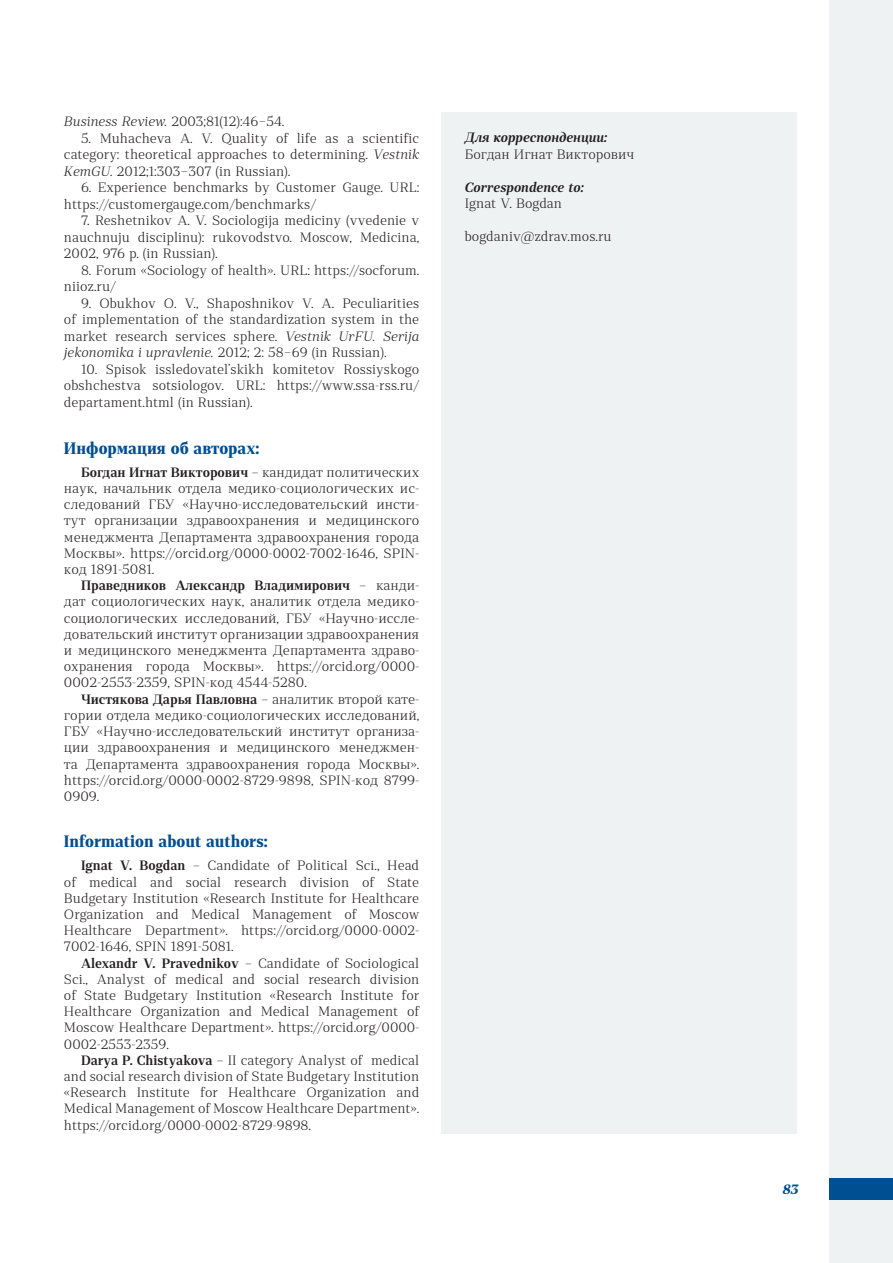
<style>
.page{position:relative;width:893px;height:1263px;background:#fff}
.page>*{position:absolute;margin:0;border:0;box-sizing:border-box;transform-origin:0 0}
.t1{font:700 16.5px "Rolleston Display";color:#004f92}
.t2{font:300 13.5px/16.2px "Rolleston Display";color:#231f20;text-align:justify}
.t3{font:italic 600 13.5px "Rolleston Display";color:#231f20}
.t4{font:italic 700 13.5px "Rolleston Display";color:#004f92}
.s1{font-style:italic}
.s2{font-weight:600}
</style>
<div class="page">
<div style="left:830px;top:0;width:63px;height:1263px;background:#eff2f3"></div>
<div style="left:830px;top:1179px;width:63px;height:21px;background:#004f92"></div>
<div style="left:442px;top:112px;width:355px;height:1022px;background:#eff2f3"></div>
<p class="t2" style="left:64px;top:113px;width:222px"><span class="s1">Business Review.</span> 2003;81(12):46−54.</p>
<p class="t2" style="left:64px;top:130px;width:357px;text-indent:17px">5. Muhacheva A. V. Quality of life as a scientific category: theoretical approaches to determining. <span class="s1">Vestnik KemGU.</span> 2012;1:303−307 (in Russian).</p>
<p class="t2" style="left:64px;top:179px;width:357px;text-indent:17px">6. Experience benchmarks by Customer Gauge. URL: https://customergauge.com/benchmarks/</p>
<p class="t2" style="left:64px;top:212px;width:357px;text-indent:17px">7. Reshetnikov A. V. Sociologija mediciny (vvedenie v nauchnuju disciplinu): rukovodstvo. Moscow, Medicina, 2002, 976 p. (in Russian).</p>
<p class="t2" style="left:64px;top:262px;width:357px;text-indent:17px">8. Forum «Sociology of health». URL: https://socforum. niioz.ru/</p>
<p class="t2" style="left:64px;top:295px;width:357px;text-indent:17px">9. Obukhov O. V., Shaposhnikov V. A. Peculiarities of implementation of the standardization system in the market research services sphere. <span class="s1">Vestnik UrFU. Serija jekonomika i upravlenie.</span> 2012; 2: 58−69 (in Russian).</p>
<p class="t2" style="left:64px;top:361px;width:357px;text-indent:17px">10. Spisok issledovatel’skikh komitetov Rossiyskogo obshchestva sotsiologov. URL: https://www.ssa-rss.ru/ departament.html (in Russian).</p>
<p class="t1" style="left:64px;top:437px;width:197px">Информация об авторах:</p>
<p class="t2" style="left:64px;top:464px;width:357px;text-indent:17px"><span class="s2">Богдан Игнат Викторович</span> – кандидат политических наук, начальник отдела медико-социологических ис&shy;следований ГБУ «Научно-исследовательский инсти&shy;тут организации здравоохранения и медицинского менеджмента Департамента здравоохранения города Москвы». https://orcid.org/0000-0002-7002-1646, SPIN&shy;код 1891-5081.</p>
<p class="t2" style="left:64px;top:577px;width:357px;text-indent:17px"><span class="s2">Праведников Александр Владимирович</span> – канди&shy;дат социологических наук, аналитик отдела медико&shy;социологических исследований, ГБУ «Научно-иссле&shy;довательский институт организации здравоохранения и медицинского менеджмента Департамента здраво&shy;охранения города Москвы». https://orcid.org/0000- 0002-2553-2359, SPIN-код 4544-5280.</p>
<p class="t2" style="left:64px;top:691px;width:357px;text-indent:17px"><span class="s2">Чистякова Дарья Павловна</span> – аналитик второй кате&shy;гории отдела медико-социологических исследований, ГБУ «Научно-исследовательский институт организа&shy;ции здравоохранения и медицинского менеджмен&shy;та Департамента здравоохранения города Москвы». https://orcid.org/0000-0002-8729-9898, SPIN-код 8799- 0909.</p>
<p class="t1" style="left:64px;top:831px;width:205px">Information about authors:</p>
<p class="t2" style="left:64px;top:858px;width:357px;text-indent:17px"><span class="s2">Ignat V. Bogdan</span> – Candidate of Political Sci., Head of medical and social research division of State Budgetary Institution «Research Institute for Healthcare Organization and Medical Management of Moscow Healthcare Department». https://orcid.org/0000-0002- 7002-1646, SPIN 1891-5081.</p>
<p class="t2" style="left:64px;top:955px;width:357px;text-indent:17px"><span class="s2">Alexandr V. Pravednikov</span> – Candidate of Sociological Sci., Analyst of medical and social research division of State Budgetary Institution «Research Institute for Healthcare Organization and Medical Management of Moscow Healthcare Department». https://orcid.org/0000- 0002-2553-2359.</p>
<p class="t2" style="left:64px;top:1052px;width:357px;text-indent:17px"><span class="s2">Darya P. Chistyakova</span> – II category Analyst of medical and social research division of State Budgetary Institution «Research Institute for Healthcare Organization and Medical Management of Moscow Healthcare Department». https://orcid.org/0000-0002-8729-9898.</p>
<p class="t3" style="left:465px;top:129px;width:144px">Для корреспонденции:</p>
<p class="t2" style="left:465px;top:146px;width:171px">Богдан Игнат Викторович</p>
<p class="t3" style="left:465px;top:179px;width:121px">Correspondence to:</p>
<p class="t2" style="left:465px;top:196px;width:99px">Ignat V. Bogdan</p>
<p class="t2" style="left:465px;top:229px;width:148px">bogdaniv@zdrav.mos.ru</p>
<p class="t4" style="left:783px;top:1180px;width:17px">83</p>
</div>
